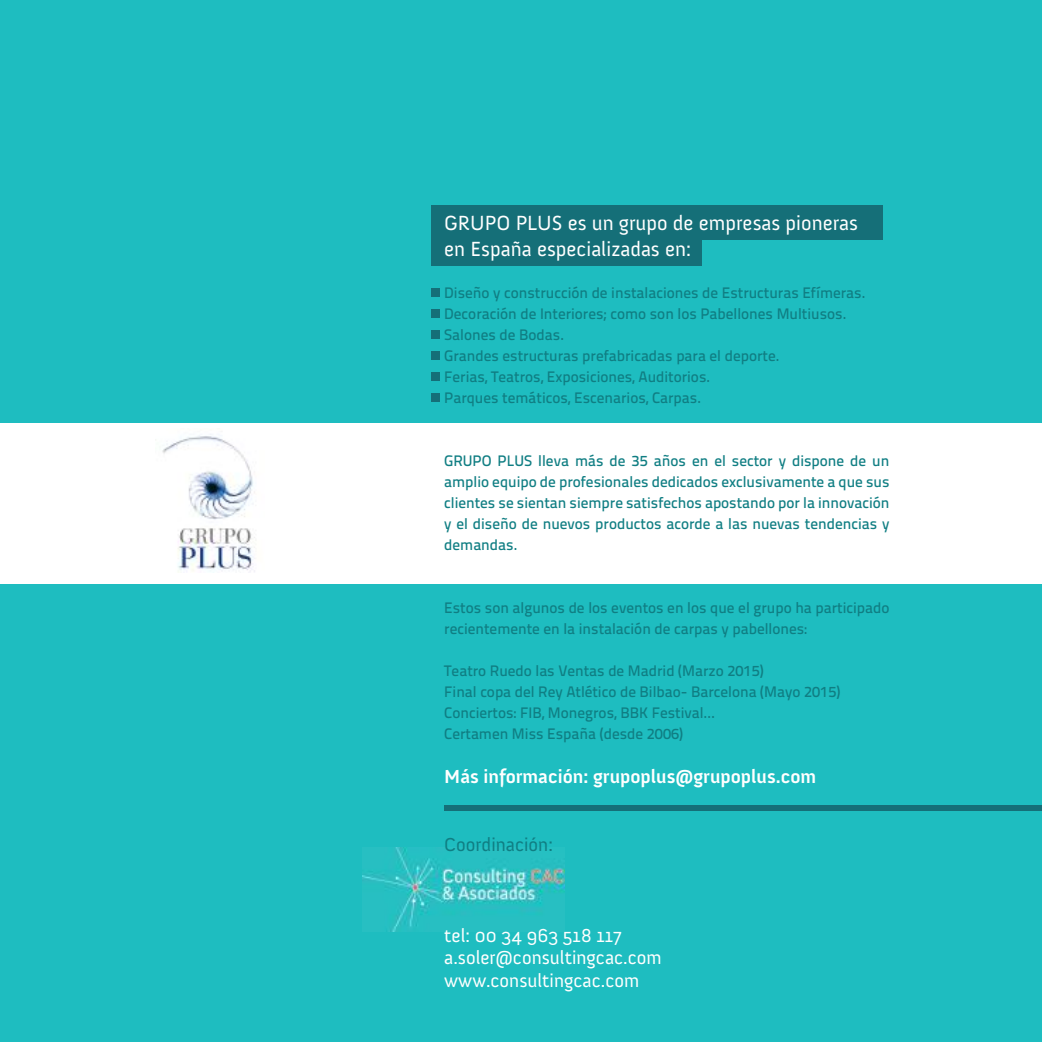
<style>
.page{position:relative;width:1042px;height:1042px;background:#1ebdc0}
.page>*{position:absolute;margin:0;border:0;box-sizing:border-box;transform-origin:0 0}
.t1{font:21px/26.2px "Anivers";color:#fff}
.t2{font:19.25px/22.8px "Anivers";color:#fff}
.t3{font:700 19.25px "Anivers";color:#fff}
.t4{font:19.25px "Anivers";color:#107e83}
.t5{font:500 15.22px/21px "Titillium Text 22 L";color:#107e83}
</style>
<div class="page">
<img style="left:363px;top:847px;width:201px;height:84px">
<div style="left:0;top:423px;width:1042px;height:161px;background:#fff"></div>
<div style="left:431px;top:206px;width:451px;height:34px;background:#156f78"></div>
<div style="left:431px;top:231px;width:271px;height:35px;background:#156f78"></div>
<div style="left:431px;top:289px;width:9px;height:8px;background:#156f78"></div>
<div style="left:431px;top:309px;width:9px;height:9px;background:#156f78"></div>
<div style="left:431px;top:330px;width:9px;height:9px;background:#156f78"></div>
<div style="left:431px;top:351px;width:9px;height:9px;background:#156f78"></div>
<div style="left:431px;top:372px;width:9px;height:8px;background:#156f78"></div>
<div style="left:431px;top:393px;width:9px;height:8px;background:#156f78"></div>
<img style="left:162px;top:434px;width:93px;height:139px">
<div style="left:444px;top:805px;width:598px;height:6px;background:#156f78"></div>
<h1 class="t1" style="left:444px;top:210px;width:415px">GRUPO PLUS es un grupo de empresas pioneras en España especializadas en:</h1>
<p class="t5" style="left:444px;top:282px;width:423px">Diseño y construcción de instalaciones de Estructuras Efímeras.<br>Decoración de Interiores; como son los Pabellones Multiusos.<br>Salones de Bodas.<br>Grandes estructuras prefabricadas para el deporte.<br>Ferias, Teatros, Exposiciones, Auditorios.<br>Parques temáticos, Escenarios, Carpas.</p>
<p class="t5" style="left:444px;top:450px;width:447px;text-align:justify">GRUPO PLUS lleva más de 35 años en el sector y dispone de un amplio equipo de profesionales dedicados exclusivamente a que sus clientes se sientan siempre satisfechos apostando por la innovación y el diseño de nuevos productos acorde a las nuevas tendencias y demandas.</p>
<p class="t5" style="left:444px;top:597px;width:447px">Estos son algunos de los eventos en los que el grupo ha participado recientemente en la instalación de carpas y pabellones:</p>
<p class="t5" style="left:444px;top:660px;width:398px">Teatro Ruedo las Ventas de Madrid (Marzo 2015)<br>Final copa del Rey Atlético de Bilbao- Barcelona (Mayo 2015)<br>Conciertos: FIB, Monegros, BBK Festival…<br>Certamen Miss España (desde 2006)</p>
<p class="t3" style="left:444px;top:766px;width:374px">Más información: grupoplus@grupoplus.com</p>
<p class="t4" style="left:444px;top:833px;width:110px">Coordinación:</p>
<p class="t2" style="left:444px;top:924px;width:219px">tel: 00 34 963 518 117 a.soler@consultingcac.com www.consultingcac.com</p>
</div>
